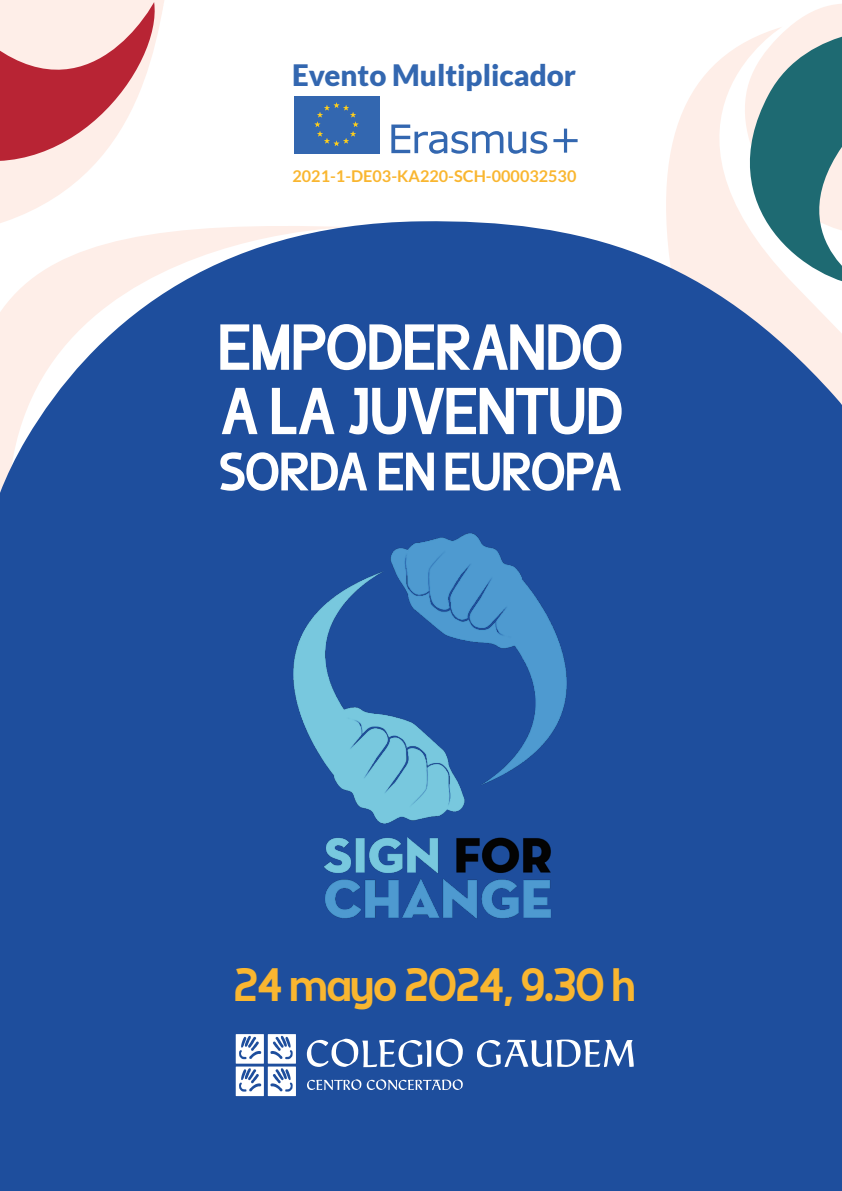
<style>
.page{position:relative;width:842px;height:1191px;background:#fff}
.page>*{position:absolute;margin:0;border:0;box-sizing:border-box;transform-origin:0 0}
.t1{font:600 68.2px "TT Hawaiko";letter-spacing:.005em;color:#fff}
.t2{font:600 67px "TT Hawaiko";letter-spacing:.025em;color:#fff}
.t3{font:600 55.8px "TT Hawaiko";letter-spacing:.01em;color:#fff}
.t4{font:600 48.4px "TT Hawaiko";letter-spacing:.01em;color:#f9b630}
.t5{font:900 29.6px "Lato";color:#3367b0}
.t6{font:700 16.2px "Lato";color:#f9b630}
</style>
<div class="page">
<svg style="left:666px;top:72px;width:42px;height:147px;fill:#feeee8"></svg>
<div style="left:0;top:219px;width:842px;height:972px;background:#1e4e9d"></div>
<svg style="left:0;top:0;width:164px;height:329px"></svg>
<svg style="left:708px;top:4px;width:134px;height:282px"></svg>
<svg style="left:0;top:0;width:163px;height:196px"></svg>
<svg style="left:391px;top:124px;width:156px;height:30px"></svg>
<svg style="left:553px;top:129px;width:25px;height:24px"></svg>
<div style="left:294px;top:96px;width:85px;height:57px;background:#3367b0"></div>
<svg style="left:314px;top:102px;width:45px;height:44px"></svg>
<svg style="left:307px;top:1038px;width:156px;height:29px"></svg>
<svg style="left:477px;top:1039px;width:157px;height:28px"></svg>
<svg style="left:307px;top:1079px;width:54px;height:11px"></svg>
<svg style="left:367px;top:1079px;width:96px;height:11px"></svg>
<svg style="left:236px;top:1034px;width:60px;height:62px"></svg>
<img style="left:215px;top:517px;width:429px;height:429px">
<h3 class="t5" style="left:292px;top:58px;width:286px">Evento Multiplicador</h3>
<p class="t6" style="left:292px;top:166px;width:285px">2021-1-DE03-KA220-SCH-000032530</p>
<h2 class="t2" style="left:219px;top:310px;width:405px">EMPODERANDO</h2>
<h1 class="t1" style="left:221px;top:373px;width:403px">A LA JUVENTUD</h1>
<h3 class="t3" style="left:220px;top:440px;width:404px">SORDA EN EUROPA</h3>
<h3 class="t4" style="left:235px;top:958px;width:401px">24 mayo 2024, 9.30 h</h3>
</div>
